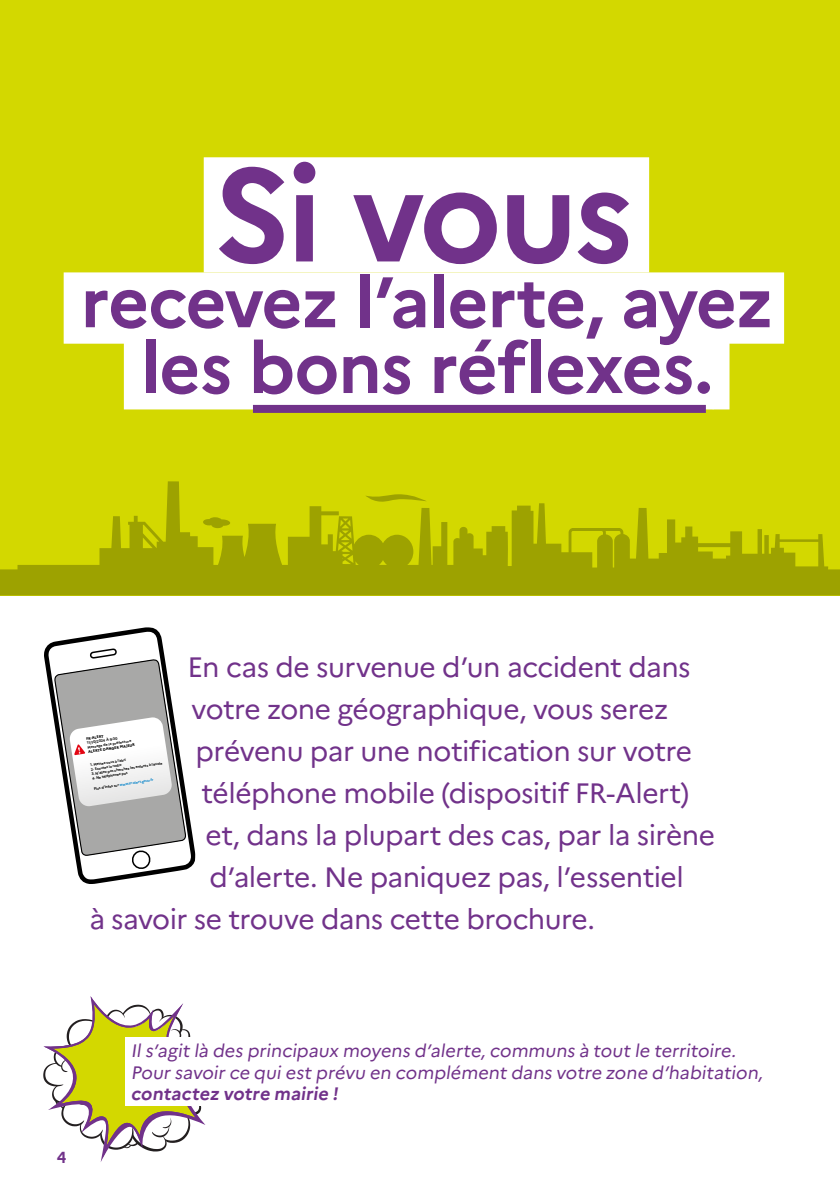
<style>
.page{position:relative;width:840px;height:1191px;background:#fff}
.page>*{position:absolute;margin:0;border:0;box-sizing:border-box;transform-origin:0 0}
.t1{font:700 131.6px "Marianne";letter-spacing:-.035em;color:#71328a}
.t2{font:700 71.2px/65.8px "Marianne";letter-spacing:-.02em;color:#71328a;text-align:center}
.t3{font:28px "Marianne";letter-spacing:-.02em;color:#71328a}
.t4{font:18px/21.6px "Marianne";color:#71328a}
.t5{font:700 16px "Marianne";color:#71328a}
.t6{font:700 3.6px/4.4px "Marianne";color:#000}
.t7{font:700 3.6px "Marianne";color:#0081c9}
.s1{font-weight:800}
.s2{color:#000}
.s3{font-weight:700}
</style>
<div class="page">
<div style="left:0;top:0;width:839px;height:595px;background:#d3d800"></div>
<svg style="left:0;top:481px;width:839px;height:114px"></svg>
<svg style="left:43px;top:996px;width:163px;height:166px"></svg>
<svg style="left:44px;top:627px;width:151px;height:257px"></svg>
<div style="left:204px;top:157px;width:444px;height:115px;background:#fff"></div>
<div style="left:64px;top:272px;width:719px;height:72px;background:#fff"></div>
<div style="left:124px;top:338px;width:589px;height:71px;background:#fff"></div>
<div style="left:712px;top:338px;width:17px;height:71px;background:#fff"></div>
<div style="left:253px;top:405px;width:452px;height:8px;background:#71328a"></div>
<div style="left:187px;top:656px;width:509px;height:28px;background:#fff"></div>
<div style="left:191px;top:698px;width:483px;height:28px;background:#fff"></div>
<div style="left:125px;top:1037px;width:639px;height:69px;background:#fff"></div>
<p class="t1" style="left:213px;top:134px;width:421px">Si vous</p>
<p class="t2" style="left:80px;top:269px;width:694px">recevez l’alerte, ayez les bons réflexes.</p>
<p class="t3" style="left:187px;top:649px;width:504px">En cas de survenue d’un accident dans</p>
<p class="t3" style="left:191px;top:691px;width:478px">votre zone géographique, vous serez</p>
<p class="t3" style="left:195px;top:733px;width:498px">prévenu par une notification sur votre</p>
<p class="t3" style="left:201px;top:775px;width:489px">téléphone mobile (dispositif FR-Alert)</p>
<p class="t3" style="left:205px;top:817px;width:511px">et, dans la plupart des cas, par la sirène</p>
<p class="t3" style="left:209px;top:859px;width:475px">d’alerte. Ne paniquez pas, l’essentiel</p>
<p class="t3" style="left:89px;top:901px;width:507px">à savoir se trouve dans cette brochure.</p>
<p class="t6" style="left:86px;top:736px;width:49px;rotate:-9deg"><span class="s1">FR-ALERT<br></span>11/10/2024 À 9:30<br>Message de la préfecture<br><span class="s1">ALERTE DANGER MAJEUR</span></p>
<p class="t6" style="left:90px;top:763px;width:38px;rotate:-9deg">1. Mettez-vous à l'ab ri</p>
<p class="t6" style="left:91px;top:767px;width:32px;rotate:-9deg">2. Ecoutez la radio</p>
<p class="t6" style="left:91px;top:772px;width:73px;rotate:-9deg">3. N 'allez pas cherchez les enfants à l'école</p>
<p class="t6" style="left:92px;top:776px;width:37px;rotate:-9deg">4. N e téléphonez pas</p>
<p class="t7" style="left:94px;top:786px;width:62px;rotate:-9deg"><span class="s2">Plus d'infos sur</span> w w w .fr-alert.gouv.fr</p>
<p class="t5" style="left:57px;top:1147px;width:11px">4</p>
<p class="t4" style="left:131px;top:1039px;width:636px">Ils’agit là des principaux moyens d’alerte,communs à tout le territoire.<br>Pour savoir ce quiest prévu en complément dans votre zone d’habitation, <span class="s3">contactez votre mairie !</span></p>
</div>
